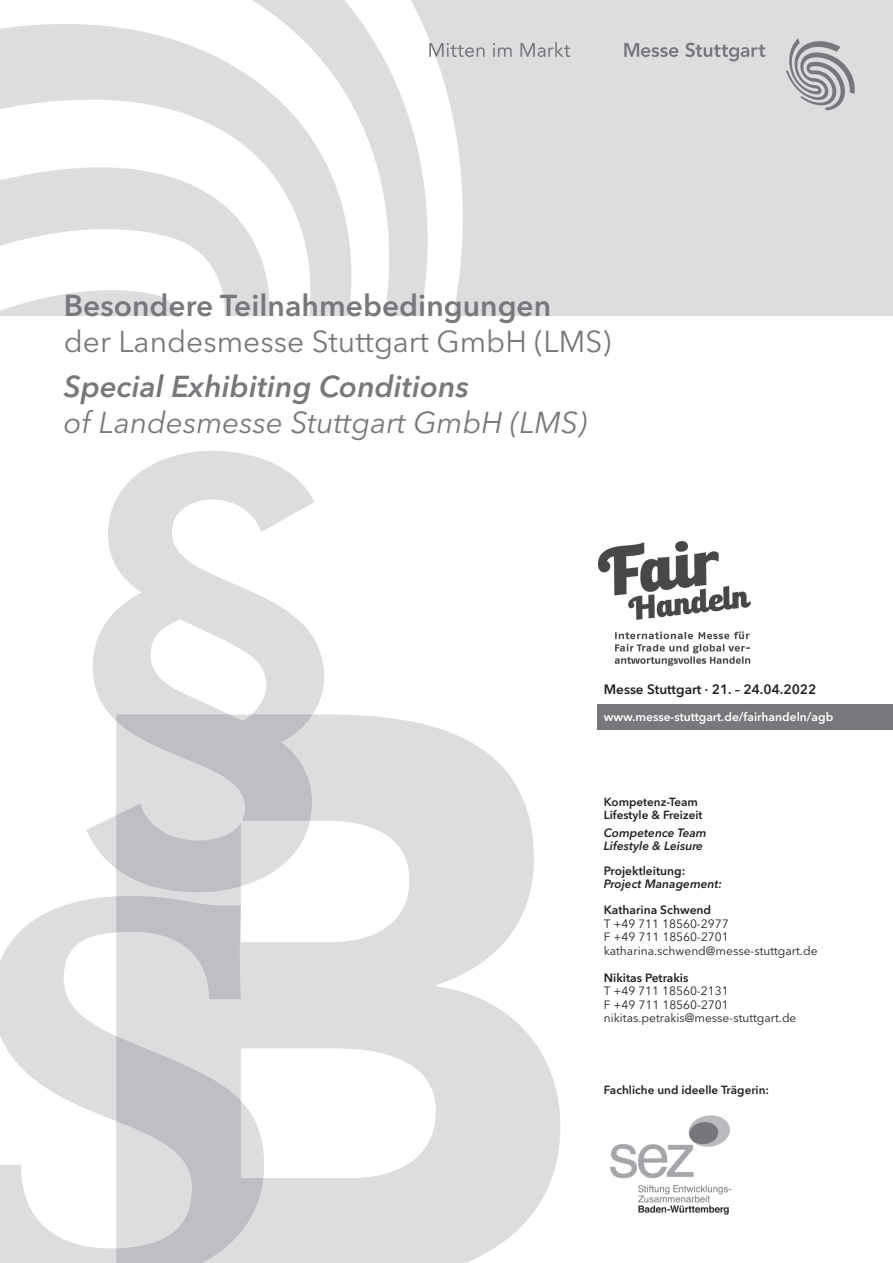
<style>
.page{position:relative;width:893px;height:1263px;background:#fff}
.page>*{position:absolute;margin:0;border:0;box-sizing:border-box;transform-origin:0 0}
.t1{font:30px "Avenir Next LT Pro";color:#76787b}
.t2{font:italic 30px "Avenir Next LT Pro";color:#76787b}
.t3{font:600 30px "Avenir Next LT Pro";color:#76787b}
.t4{font:italic 600 30px "Avenir Next LT Pro";color:#76787b}
.t5{font:600 13.5px "Avenir Next LT Pro";color:#231f20}
.t6{font:12px/13.5px "Avenir Next LT Pro";color:#231f20}
.t7{font:italic 600 12px/12.8px "Avenir Next LT Pro";color:#231f20}
.t8{font:600 12px "Avenir Next LT Pro";color:#231f20}
.t9{font:600 12px "Avenir Next LT Pro";color:#fff}
.t10{font:600 11.7px/12.8px "Avenir Next LT Pro";color:#231f20}
</style>
<div class="page">
<svg style="left:116px;top:714px;width:444px;height:549px;fill:#dcdddf"></svg>
<svg style="left:0;top:896px;width:264px;height:367px;fill:#dcdddf"></svg>
<div style="left:0;top:0;width:893px;height:316px;background:#dcdddf"></div>
<svg style="left:0;top:0;width:463px;height:316px;fill:#fff"></svg>
<svg style="left:685px;top:43px;width:80px;height:18px"></svg>
<svg style="left:786px;top:38px;width:69px;height:72px"></svg>
<svg style="left:624px;top:43px;width:54px;height:14px"></svg>
<svg style="left:493px;top:43px;width:19px;height:14px"></svg>
<svg style="left:520px;top:42px;width:50px;height:15px"></svg>
<svg style="left:429px;top:43px;width:56px;height:14px"></svg>
<svg style="left:86px;top:451px;width:238px;height:441px;fill:#dcdddf"></svg>
<div style="left:597px;top:704px;width:296px;height:26px;background:#76787b"></div>
<img style="left:598px;top:541px;width:152px;height:125px">
<img style="left:610px;top:1115px;width:122px;height:100px">
<h1 class="t3" style="left:64px;top:287px;width:489px">Besondere Teilnahmebedingungen</h1>
<h1 class="t1" style="left:64px;top:323px;width:549px">der Landesmesse Stuttgart GmbH (LMS)</h1>
<h1 class="t4" style="left:64px;top:368px;width:407px">Special Exhibiting Conditions</h1>
<h1 class="t2" style="left:64px;top:404px;width:525px">of Landesmesse Stuttgart GmbH (LMS)</h1>
<p class="t5" style="left:604px;top:681px;width:214px">Messe Stuttgart · 21. – 24.04.2022</p>
<p class="t9" style="left:604px;top:709px;width:231px">www.messe-stuttgart.de/fairhandeln/agb</p>
<p class="t10" style="left:604px;top:796px;width:100px">Kompetenz-Team<br>Lifestyle &amp; Freizeit</p>
<p class="t7" style="left:604px;top:826px;width:104px">Competence Team<br>Lifestyle &amp; Leisure</p>
<p class="t8" style="left:604px;top:864px;width:83px">Projektleitung:</p>
<p class="t7" style="left:604px;top:877px;width:120px">Project Management:</p>
<p class="t8" style="left:604px;top:903px;width:109px">Katharina Schwend</p>
<p class="t6" style="left:604px;top:917px;width:215px">T +49 711 18560-2977<br>F +49 711 18560-2701 katharina.schwend@messe-stuttgart.de</p>
<p class="t8" style="left:604px;top:970px;width:86px">Nikitas Petrakis</p>
<p class="t6" style="left:604px;top:984px;width:194px">T +49 711 18560-2131<br>F +49 711 18560-2701 nikitas.petrakis@messe-stuttgart.de</p>
<p class="t10" style="left:604px;top:1083px;width:167px">Fachliche und ideelle Trägerin:</p>
</div>
